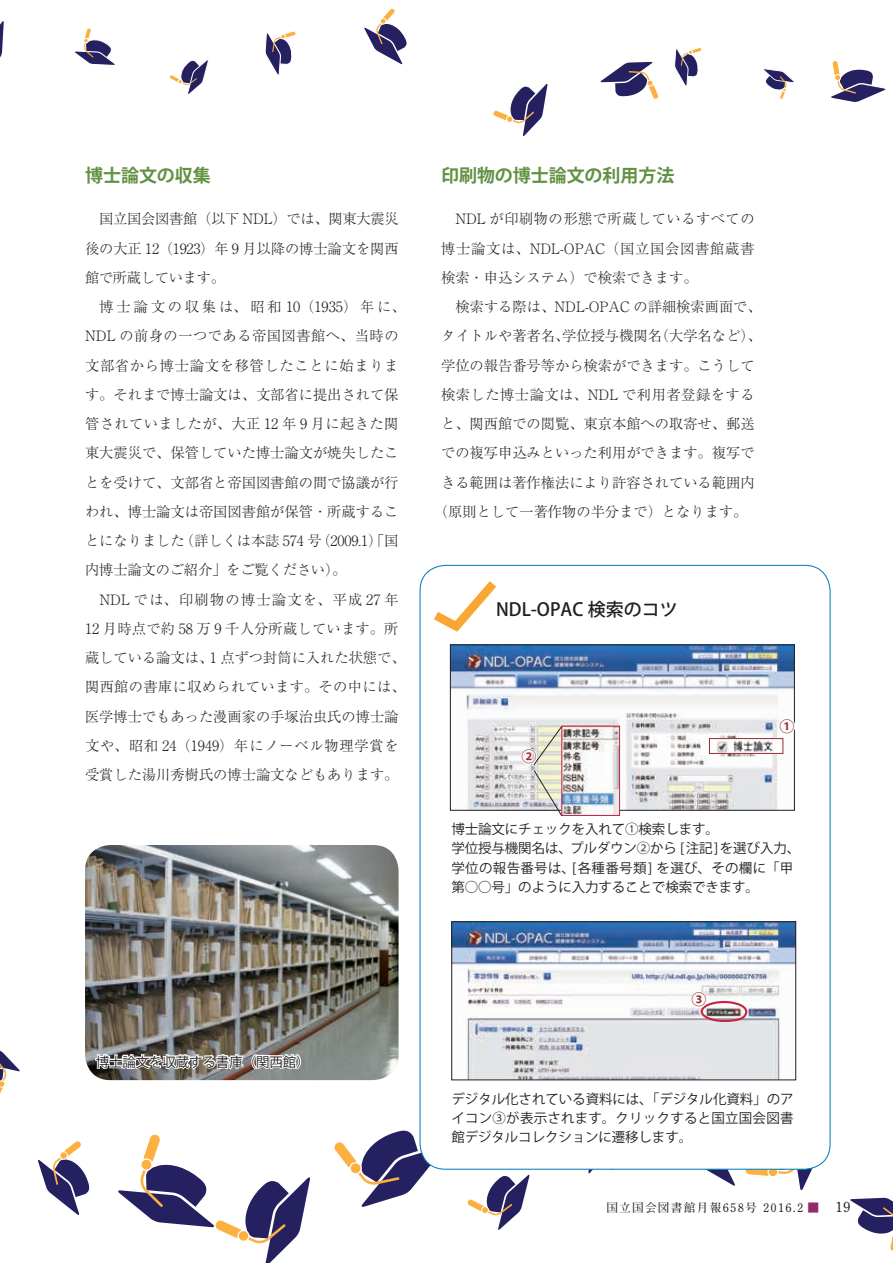
<style>
.page{position:relative;width:893px;height:1263px;background:#fff}
.page>*{position:absolute;margin:0;border:0;box-sizing:border-box;transform-origin:0 0}
.t1{font:700 18px "Koz Go Pro";color:#619143}
.t2{font:500 18px "Koz Go Pro";color:#231f20}
.t3{font:700 15px "Koz Go Pro";color:#962e33}
.t4{font:300 14.25px/29.2px "Ryumin Pro";color:#231f20;text-align:justify}
.t5{font:300 14.25px "Ryumin Pro";letter-spacing:.035em;color:#231f20}
.t6{font:13.5px/19.5px "Koz Go Pro";letter-spacing:-.01em;color:#231f20;text-align:justify}
.t7{font:700 11.7px "Futo Min A101 Pro";letter-spacing:.1em;color:#231f20}
.s1{font-size:13.8px}
.s2{color:#932b69}
</style>
<div class="page">
<svg style="left:0;top:1051px;width:20px;height:43px"></svg>
<svg style="left:38px;top:1141px;width:52px;height:74px"></svg>
<svg style="left:118px;top:1134px;width:192px;height:129px"></svg>
<svg style="left:334px;top:1130px;width:105px;height:77px"></svg>
<svg style="left:467px;top:1174px;width:63px;height:56px"></svg>
<svg style="left:588px;top:1170px;width:5px;height:4px"></svg>
<svg style="left:707px;top:1163px;width:114px;height:28px"></svg>
<svg style="left:768px;top:1167px;width:10px;height:10px"></svg>
<div style="left:767px;top:1166px;width:12px;height:11px;border:1px solid #fff;border-radius:50%"></div>
<svg style="left:850px;top:1197px;width:43px;height:54px"></svg>
<svg style="left:831px;top:60px;width:55px;height:42px"></svg>
<div style="left:834px;top:74px;width:7px;height:7px;background:#fbb03f;border-radius:50%"></div>
<div style="left:834px;top:74px;width:7px;height:7px;border:1px solid #fff;border-radius:50%"></div>
<svg style="left:763px;top:68px;width:31px;height:31px"></svg>
<svg style="left:674px;top:47px;width:28px;height:39px"></svg>
<svg style="left:600px;top:61px;width:58px;height:39px"></svg>
<svg style="left:493px;top:84px;width:55px;height:52px"></svg>
<svg style="left:364px;top:8px;width:43px;height:57px"></svg>
<svg style="left:265px;top:31px;width:31px;height:44px"></svg>
<svg style="left:169px;top:60px;width:40px;height:34px"></svg>
<svg style="left:75px;top:28px;width:41px;height:38px"></svg>
<svg style="left:0;top:21px;width:4px;height:37px"></svg>
<div style="left:420px;top:565px;width:410px;height:604px;background:#fff;border-radius:26px"></div>
<img style="left:452px;top:647px;width:341px;height:161px">
<div style="left:450px;top:645px;width:345px;height:165px;border:1px solid #231f20"></div>
<img style="left:453px;top:923px;width:341px;height:155px">
<div style="left:451px;top:921px;width:345px;height:159px;border:1px solid #231f20"></div>
<img style="left:711px;top:740px;width:70px;height:12px">
<div style="left:709px;top:738px;width:74px;height:16px;border:1px solid #962e33"></div>
<svg style="left:424px;top:572px;width:72px;height:60px"></svg>
<img style="left:564px;top:728px;width:54px;height:86px">
<div style="left:562px;top:726px;width:58px;height:90px;border:1px solid #c8233f"></div>
<div style="left:701px;top:1001px;width:46px;height:21px;border:2px solid #c8233f;border-radius:50%"></div>
<svg style="left:520px;top:726px;width:42px;height:90px"></svg>
<svg style="left:690px;top:990px;width:18px;height:19px"></svg>
<svg style="left:778px;top:717px;width:17px;height:18px"></svg>
<img style="left:85px;top:845px;width:314px;height:235px">
<svg style="left:94px;top:1029px;width:150px;height:42px"></svg>
<svg style="left:250px;top:1053px;width:52px;height:17px"></svg>
<p class="t1" style="left:85px;top:164px;width:127px">博士論文の収集</p>
<p class="t4" style="left:85px;top:203px;width:315px">　国立国会図書館（以下 NDL）では、関東大震災後の大正 12（1923）年 9 月以降の博士論文を関西館で所蔵しています。</p>
<p class="t4" style="left:85px;top:291px;width:322px;text-align:left;text-indent:14px">博士論文の収集は、昭和10（1935）年に、<br>NDL の前身の一つである帝国図書館へ、当時の文部省から博士論文を移管したことに始まります。それまで博士論文は、文部省に提出されて保管されていましたが、大正 12 年 9 月に起きた関東大震災で、保管していた博士論文が焼失したことを受けて、文部省と帝国図書館の間で協議が行われ、博士論文は帝国図書館が保管・所蔵することになりました（詳しくは本誌 574 号（2009.1）「国内博士論文のご紹介」をご覧ください）。</p>
<p class="t4" style="left:85px;top:584px;width:322px;text-align:center">NDL では、印刷物の博士論文を、平成 27 年<br>12 月時点で約 58 万 9 千人分所蔵しています。所蔵している論文は、1 点ずつ封筒に入れた状態で、関西館の書庫に収められています。その中には、医学博士でもあった漫画家の手塚治虫氏の博士論文や、昭和 24（1949）年にノーベル物理学賞を受賞した湯川秀樹氏の博士論文などもあります。</p>
<p class="t6" style="left:96px;top:1052px;width:215px">博士論文を収蔵する書庫（関西館）</p>
<p class="t1" style="left:441px;top:164px;width:235px">印刷物の博士論文の利用方法</p>
<p class="t4" style="left:441px;top:203px;width:315px">　NDL が印刷物の形態で所蔵しているすべての博士論文は、NDL-OPAC（国立国会図書館蔵書検索・申込システム）で検索できます。</p>
<p class="t4" style="left:455px;top:291px;width:308px">検索する際は、NDL-OPAC の詳細検索画面で、</p>
<p class="t4" style="left:441px;top:320px;width:322px">タイトルや著者名、学位授与機関名（大学名など）、</p>
<p class="t4" style="left:441px;top:350px;width:315px">学位の報告番号等から検索ができます。こうして</p>
<p class="t5" style="left:441px;top:383px;width:315px">検索した博士論文は、NDL で利用者登録をする</p>
<p class="t4" style="left:441px;top:408px;width:315px">と、関西館での閲覧、東京本館への取寄せ、郵送</p>
<p class="t4" style="left:441px;top:437px;width:315px">での複写申込みといった利用ができます。複写で</p>
<p class="t4" style="left:441px;top:467px;width:315px">きる範囲は著作権法により許容されている範囲内</p>
<p class="t4" style="left:434px;top:496px;width:315px">（原則として一著作物の半分まで）となります。</p>
<p class="t2" style="left:496px;top:598px;width:183px">NDL-OPAC 検索のコツ</p>
<p class="t3" style="left:521px;top:747px;width:16px">②</p>
<p class="t3" style="left:780px;top:717px;width:16px">①</p>
<p class="t6" style="left:451px;top:819px;width:350px;text-align:left">博士論文にチェックを入れて①検索します。<br>学位授与機関名は、プルダウン②から [注記]を選び入力、学位の報告番号は、[各種番号類] を選び、その欄に「甲第○○号」のように入力することで検索できます。</p>
<p class="t3" style="left:691px;top:990px;width:16px">③</p>
<p class="t6" style="left:451px;top:1089px;width:344px">デジタル化されている資料には、「デジタル化資料」のアイコン③が表示されます。クリックすると国立国会図書館デジタルコレクションに遷移します。</p>
<p class="t7" style="left:579px;top:1198px;width:273px"><span class="s1">　　</span>国立国会図書館月報658号 2016.2 <span class="s2">■</span> <span class="s1">19</span></p>
</div>
